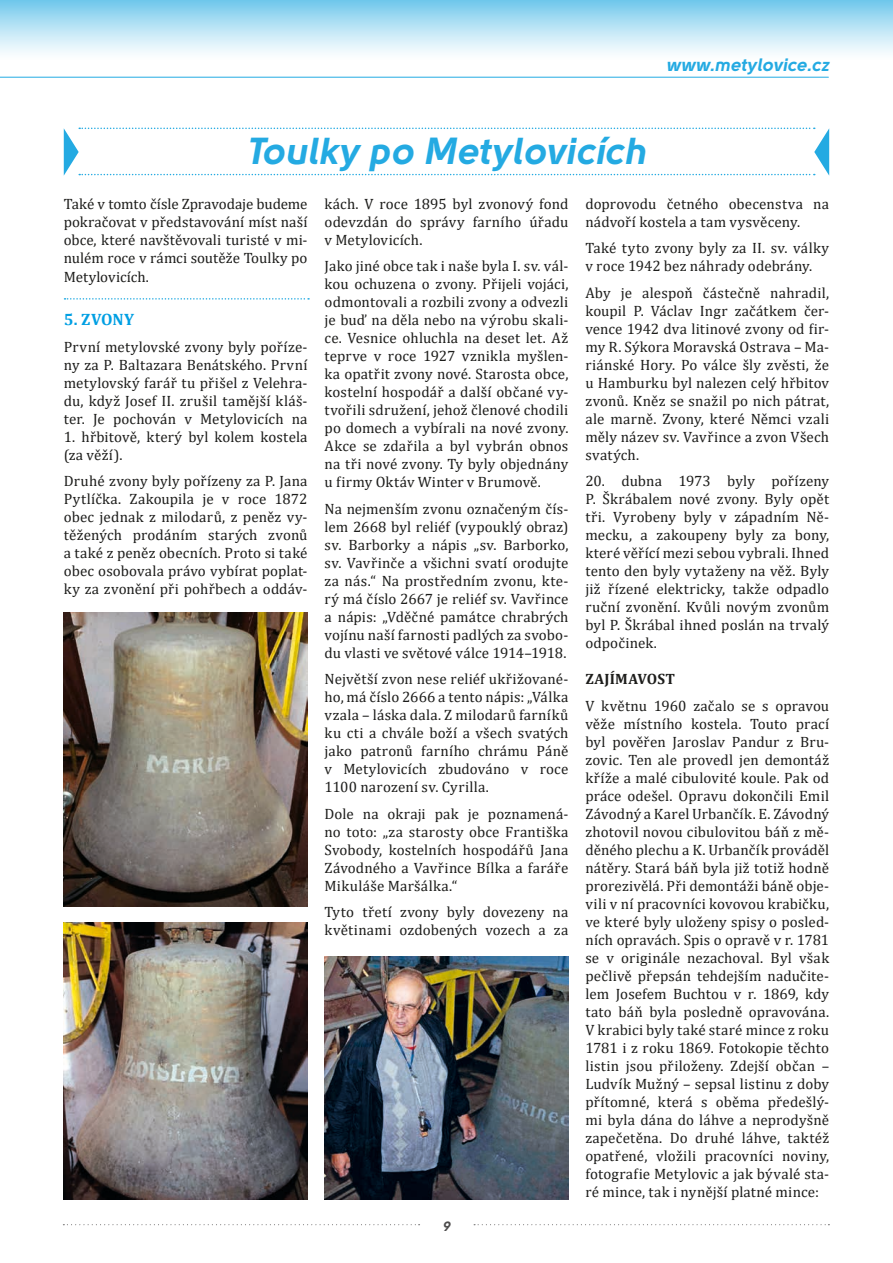
<style>
.page{position:relative;width:893px;height:1263px;background:#fff}
.page>*{position:absolute;margin:0;border:0;box-sizing:border-box;transform-origin:0 0}
.t1{font:37.5px "Solomon Sans Bold Italic";color:#24aae2}
.t2{font:18px "Solomon Sans Bold Italic";letter-spacing:.01em;color:#24aae2}
.t3{font:700 16.5px "Cambria";letter-spacing:.015em;color:#009fe3}
.t4{font:15px/18px "Cambria";letter-spacing:.01em;color:#1d1d1b;text-align:justify}
.t5{font:700 15px "Cambria";letter-spacing:.015em;color:#1d1d1b}
.t6{font:13.5px "Solomon Sans Bold Italic";color:#4d4c4c}
</style>
<div class="page">
<div style="left:0;top:0;width:893px;height:77px;background:linear-gradient(to bottom,#7dcded,#fff)"></div>
<svg style="left:63px;top:1224px;width:357px;height:1px"></svg>
<svg style="left:474px;top:1224px;width:355px;height:1px"></svg>
<hr style="left:0;top:77px;width:828px;height:1px;background:#23abe3">
<svg style="left:64px;top:128px;width:765px;height:48px"></svg>
<img style="left:64px;top:612px;width:244px;height:294px">
<img style="left:64px;top:923px;width:244px;height:276px">
<img style="left:325px;top:957px;width:243px;height:242px">
<svg style="left:65px;top:298px;width:244px;height:2px"></svg>
<p class="t2" style="left:666px;top:54px;width:164px">www.metylovice.cz</p>
<h1 class="t1" style="left:246px;top:129px;width:402px">Toulky po Metylovicích</h1>
<p class="t4" style="left:64px;top:194px;width:245px">Také v tomto čísle Zpravodaje budeme pokračovat v představování míst naší obce, které navštěvovali turisté v mi&shy;nulém roce v rámci soutěže Toulky po</p>
<p class="t4" style="left:64px;top:268px;width:87px">Metylovicích.</p>
<p class="t3" style="left:64px;top:308px;width:72px">5. ZVONY</p>
<p class="t4" style="left:64px;top:337px;width:245px">První metylovské zvony byly poříze&shy;ny za P. Baltazara Benátského. První metylovský farář tu přišel z Velehra&shy;du, když Josef II. zrušil tamější kláš&shy;ter. Je pochován v Metylovicích na</p>
<p class="t4" style="left:64px;top:427px;width:245px">1. hřbitově, který byl kolem kostela (za věží).</p>
<p class="t4" style="left:64px;top:472px;width:245px">Druhé zvony byly pořízeny za P. Jana Pytlíčka. Zakoupila je v roce 1872 obec jednak z milodarů, z peněz vy&shy;těžených prodáním starých zvonů a také z peněz obecních. Proto si také obec osobovala právo vybírat poplat&shy;ky za zvonění při pohřbech a oddáv-</p>
<p class="t4" style="left:325px;top:194px;width:245px">kách. V roce 1895 byl zvonový fond odevzdán do správy farního úřadu v Metylovicích.</p>
<p class="t4" style="left:325px;top:257px;width:245px">Jako jiné obce tak i naše byla I. sv. vál&shy;kou ochuzena o zvony. Přijeli vojáci, odmontovali a rozbili zvony a odvezli je buď na děla nebo na výrobu skali&shy;ce. Vesnice ohluchla na deset let. Až teprve v roce 1927 vznikla myšlen&shy;ka opatřit zvony nové. Starosta obce, kostelní hospodář a další občané vy&shy;tvořili sdružení, jehož členové chodili po domech a vybírali na nové zvony.<br>Akce se zdařila a byl vybrán obnos na tři nové zvony. Ty byly objednány u firmy Oktáv Winter v Brumově.</p>
<p class="t4" style="left:325px;top:499px;width:245px">Na nejmenším zvonu označeným čís&shy;lem 2668 byl reliéf (vypouklý obraz) sv. Barborky a nápis „sv. Barborko, sv. Vavřinče a všichni svatí orodujte za nás.“ Na prostředním zvonu, kte&shy;rý má číslo 2667 je reliéf sv. Vavřince a nápis: „Vděčné památce chrabrých vojínu naší farnosti padlých za svobo&shy;du vlasti ve světové válce 1914–1918.</p>
<p class="t4" style="left:325px;top:670px;width:245px">Největší zvon nese reliéf ukřižované&shy;ho, má číslo 2666 a tento nápis: „Válka vzala – láska dala. Z milodarů farníků ku cti a chvále boží a všech svatých jako patronů farního chrámu Páně v Metylovicích zbudováno v roce 1100 narození sv. Cyrilla.</p>
<p class="t4" style="left:325px;top:804px;width:245px">Dole na okraji pak je poznamená&shy;no toto: „za starosty obce Františka Svobody, kostelních hospodářů Jana Závodného a Vavřince Bílka a faráře Mikuláše Maršálka.“</p>
<p class="t4" style="left:325px;top:903px;width:245px">Tyto třetí zvony byly dovezeny na květinami ozdobených vozech a za</p>
<p class="t6" style="left:442px;top:1218px;width:10px">9</p>
<p class="t4" style="left:585px;top:194px;width:245px">doprovodu četného obecenstva na nádvoří kostela a tam vysvěceny.</p>
<p class="t4" style="left:585px;top:239px;width:245px">Také tyto zvony byly za II. sv. války v roce 1942 bez náhrady odebrány.</p>
<p class="t4" style="left:585px;top:283px;width:245px">Aby je alespoň částečně nahradil, koupil P. Václav Ingr začátkem čer&shy;vence 1942 dva litinové zvony od fir&shy;my R. Sýkora Moravská Ostrava – Ma&shy;riánské Hory. Po válce šly zvěsti, že u Hamburku byl nalezen celý hřbitov zvonů. Kněz se snažil po nich pátrat, ale marně. Zvony, které Němci vzali měly název sv. Vavřince a zvon Všech svatých.</p>
<p class="t4" style="left:585px;top:472px;width:245px">20. dubna 1973 byly pořízeny P. Škrábalem nové zvony. Byly opět tři. Vyrobeny byly v západním Ně&shy;mecku, a zakoupeny byly za bony, které věřící mezi sebou vybrali. Ihned tento den byly vytaženy na věž. Byly již řízené elektricky, takže odpadlo ruční zvonění. Kvůli novým zvonům byl P. Škrábal ihned poslán na trvalý odpočinek.</p>
<p class="t5" style="left:585px;top:668px;width:91px">ZAJÍMAVOST</p>
<p class="t4" style="left:585px;top:696px;width:245px">V květnu 1960 začalo se s opravou věže místního kostela. Touto prací byl pověřen Jaroslav Pandur z Bru&shy;zovic. Ten ale provedl jen demontáž kříže a malé cibulovité koule. Pak od práce odešel. Opravu dokončili Emil Závodný a Karel Urbančík. E. Závodný zhotovil novou cibulovitou báň z mě&shy;děného plechu a K. Urbančík prováděl nátěry. Stará báň byla již totiž hodně prorezivělá. Při demontáži báně obje&shy;vili v ní pracovníci kovovou krabičku, ve které byly uloženy spisy o posled&shy;ních opravách. Spis o opravě v r. 1781 se v originále nezachoval. Byl však pečlivě přepsán tehdejším nadučite&shy;lem Josefem Buchtou v r. 1869, kdy tato báň byla posledně opravována.<br>V krabici byly také staré mince z roku 1781 i z roku 1869. Fotokopie těchto listin jsou přiloženy. Zdejší občan – Ludvík Mužný – sepsal listinu z doby přítomné, která s oběma předešlý&shy;mi byla dána do láhve a neprodyšně zapečetěna. Do druhé láhve, taktéž opatřené, vložili pracovníci noviny, fotografie Metylovic a jak bývalé sta&shy;ré mince, tak i nynější platné mince:</p>
</div>
